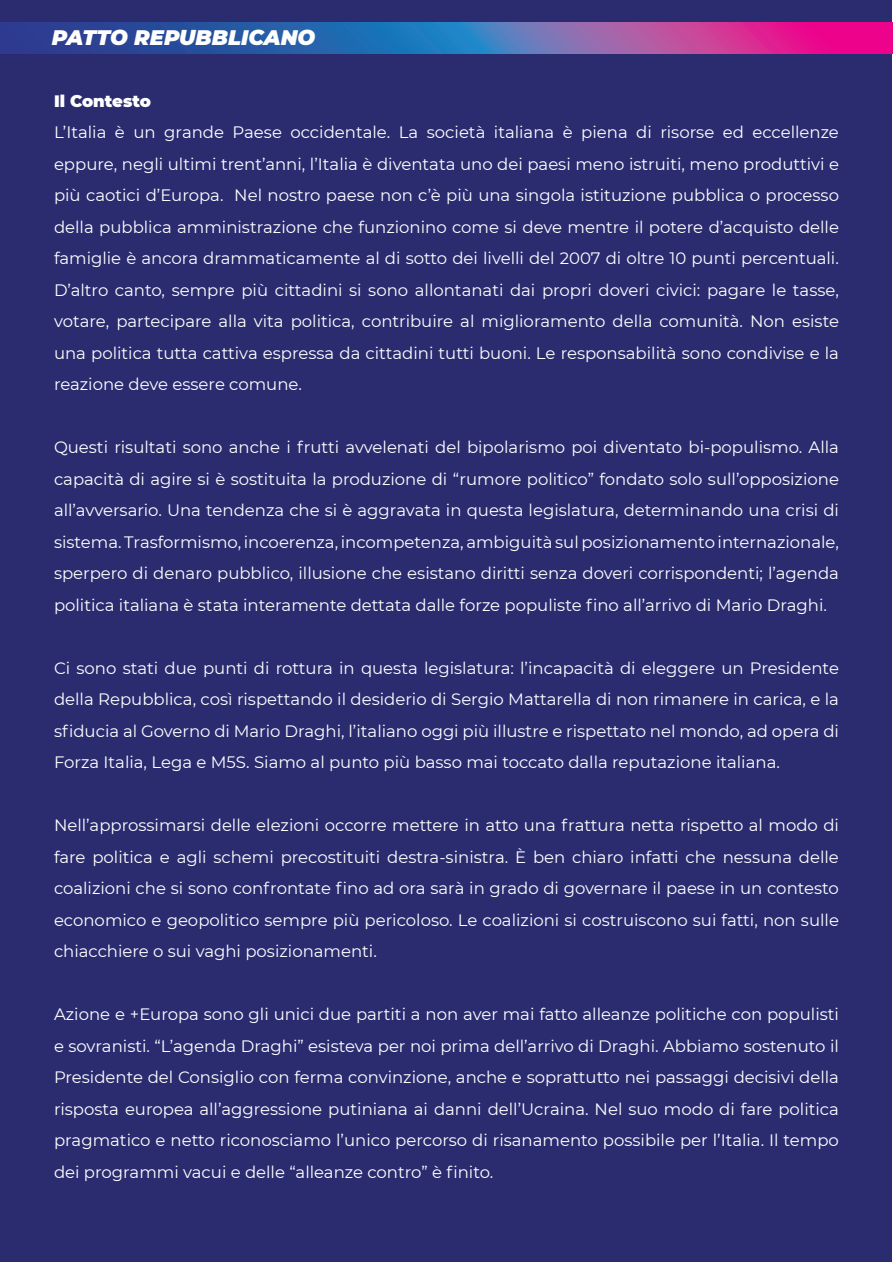
<style>
.page{position:relative;width:893px;height:1263px;background:#fff}
.page>*{position:absolute;margin:0;border:0;box-sizing:border-box;transform-origin:0 0}
.t1{font:italic 900 21px "Montserrat";color:#fffeff}
.t2{font:16.5px/31.5px "Montserrat";color:#fff;text-align:justify}
.t3{font:900 16.5px "Montserrat";color:#fff}
</style>
<div class="page">
<div style="left:1px;top:1px;width:891px;height:1261px;background:#2b2c70"></div>
<hr style="left:891px;top:22px;width:2px;height:32px;background:#ed028c">
<svg style="left:0;top:22px;width:891px;height:32px;background:#6750a3"></svg>
<p class="t1" style="left:52px;top:22px;width:265px">PATTO REPUBBLICANO</p>
<p class="t3" style="left:54px;top:89px;width:98px">Il Contesto</p>
<p class="t2" style="left:54px;top:116px;width:787px">L’Italia è un grande Paese occidentale. La società italiana è piena di risorse ed eccellenze eppure, negli ultimi trent’anni, l’Italia è diventata uno dei paesi meno istruiti, meno produttivi e più caotici d’Europa. Nel nostro paese non c’è più una singola istituzione pubblica o processo della pubblica amministrazione che funzionino come si deve mentre il potere d’acquisto delle famiglie è ancora drammaticamente al di sotto dei livelli del 2007 di oltre 10 punti percentuali.<br>D’altro canto, sempre più cittadini si sono allontanati dai propri doveri civici: pagare le tasse, votare, partecipare alla vita politica, contribuire al miglioramento della comunità. Non esiste una politica tutta cattiva espressa da cittadini tutti buoni. Le responsabilità sono condivise e la reazione deve essere comune.</p>
<p class="t2" style="left:54px;top:431px;width:786px">Questi risultati sono anche i frutti avvelenati del bipolarismo poi diventato bi-populismo. Alla capacità di agire si è sostituita la produzione di “rumore politico” fondato solo sull’opposizione all’avversario. Una tendenza che si è aggravata in questa legislatura, determinando una crisi di sistema. Trasformismo, incoerenza, incompetenza, ambiguità sul posizionamento internazionale, sperpero di denaro pubblico, illusione che esistano diritti senza doveri corrispondenti; l’agenda politica italiana è stata interamente dettata dalle forze populiste fino all’arrivo di Mario Draghi.</p>
<p class="t2" style="left:54px;top:652px;width:786px">Ci sono stati due punti di rottura in questa legislatura: l’incapacità di eleggere un Presidente della Repubblica, così rispettando il desiderio di Sergio Mattarella di non rimanere in carica, e la sfiducia al Governo di Mario Draghi, l’italiano oggi più illustre e rispettato nel mondo, ad opera di Forza Italia, Lega e M5S. Siamo al punto più basso mai toccato dalla reputazione italiana.</p>
<p class="t2" style="left:54px;top:809px;width:786px">Nell’approssimarsi delle elezioni occorre mettere in atto una frattura netta rispetto al modo di fare politica e agli schemi precostituiti destra-sinistra. È ben chiaro infatti che nessuna delle coalizioni che si sono confrontate fino ad ora sarà in grado di governare il paese in un contesto economico e geopolitico sempre più pericoloso. Le coalizioni si costruiscono sui fatti, non sulle chiacchiere o sui vaghi posizionamenti.</p>
<p class="t2" style="left:54px;top:998px;width:786px">Azione e +Europa sono gli unici due partiti a non aver mai fatto alleanze politiche con populisti e sovranisti. “L’agenda Draghi” esisteva per noi prima dell’arrivo di Draghi. Abbiamo sostenuto il Presidente del Consiglio con ferma convinzione, anche e soprattutto nei passaggi decisivi della risposta europea all’aggressione putiniana ai danni dell’Ucraina. Nel suo modo di fare politica pragmatico e netto riconosciamo l’unico percorso di risanamento possibile per l’Italia. Il tempo dei programmi vacui e delle “alleanze contro” è finito.</p>
</div>
